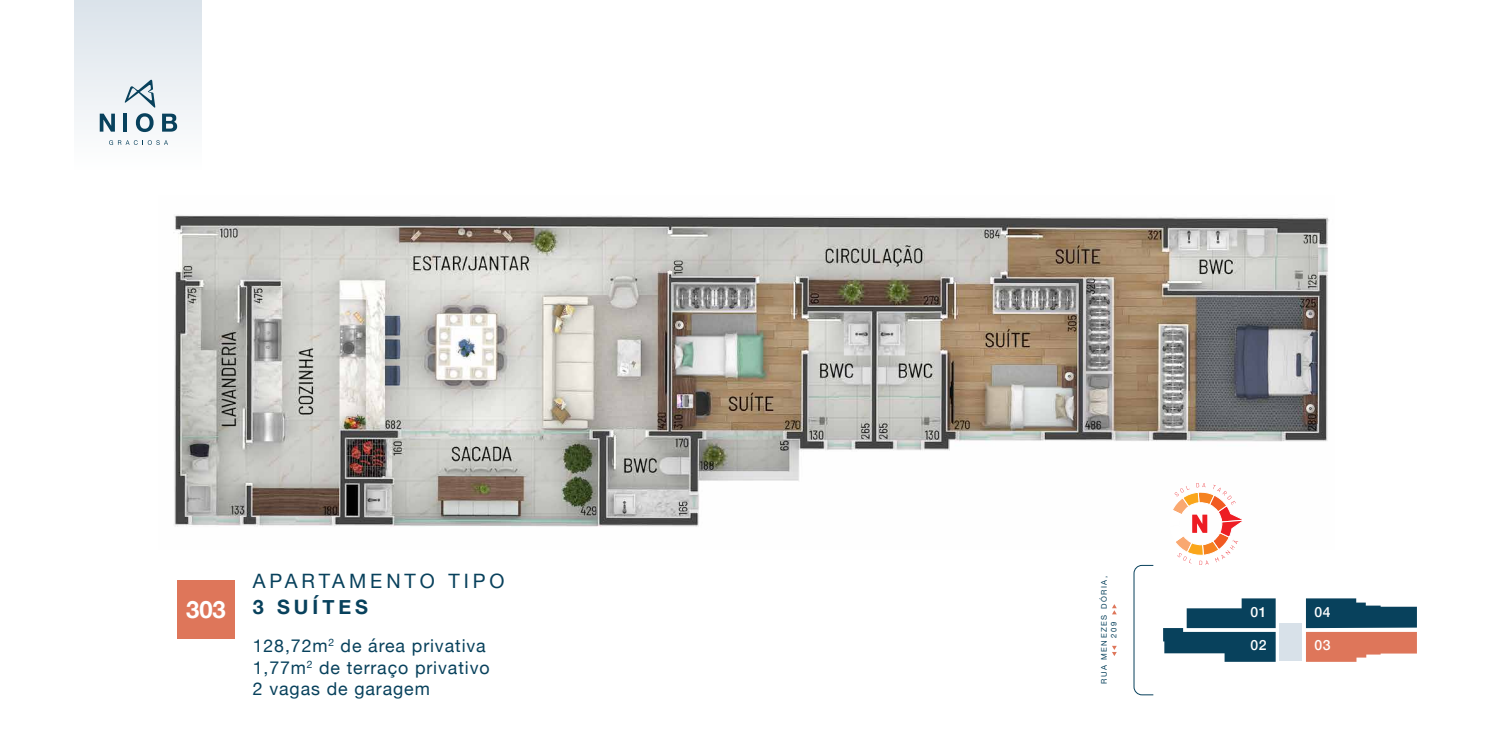
<style>
.page{position:relative;width:1489px;height:745px;background:#fff}
.page>*{position:absolute;margin:0;border:0;box-sizing:border-box;transform-origin:0 0}
.t1{font:700 23.8px "Helvetica Neue";color:#fff}
.t2{font:19.78px "Helvetica Neue";letter-spacing:.2em;color:#08415c}
.t3{font:700 19.78px "Helvetica Neue";letter-spacing:.2em;color:#08415c}
.t4{font:17.76px/21.8px "Helvetica Neue";letter-spacing:.05em;color:#08415c}
.t5{font:500 14px "Helvetica Neue";letter-spacing:.05em;color:#fff}
.t6{font:7.7px/9.8px "Helvetica Neue";letter-spacing:.2em;color:#08415c;text-align:center}
</style>
<div class="page">
<img style="left:173px;top:215px;width:1156px;height:312px">
<div style="left:177px;top:580px;width:58px;height:58px;background:#de765a"></div>
<svg style="left:1168px;top:482px;width:79px;height:82px"></svg>
<svg style="left:1133px;top:564px;width:21px;height:131px"></svg>
<svg style="left:1163px;top:598px;width:112px;height:63px"></svg>
<svg style="left:1306px;top:598px;width:110px;height:63px"></svg>
<div style="left:1279px;top:622px;width:22px;height:38px;background:#d8e1e9"></div>
<svg style="left:1112px;top:645px;width:4px;height:10px"></svg>
<svg style="left:1112px;top:604px;width:4px;height:10px"></svg>
<div style="left:74px;top:0;width:128px;height:170px;background:linear-gradient(to bottom,#dae2ea,#fefefe)"></div>
<svg style="left:100px;top:114px;width:15px;height:17px"></svg>
<hr style="left:123px;top:114px;width:4px;height:17px;background:#08415c">
<svg style="left:162px;top:114px;width:15px;height:17px"></svg>
<svg style="left:109px;top:140px;width:59px;height:5px"></svg>
<svg style="left:124px;top:79px;width:31px;height:53px"></svg>
<p class="t2" style="left:253px;top:566px;width:253px">APARTAMENTO TIPO</p>
<p class="t3" style="left:253px;top:591px;width:117px">3 SUÍTES</p>
<p class="t4" style="left:253px;top:635px;width:238px">128,72m<sup>2</sup> de área privativa<br>1,77m<sup>2</sup> de terraço privativo<br>2 vagas de garagem</p>
<p class="t6" style="left:1099px;top:683px;width:110px;rotate:-90deg">RUA MENEZES DÓRIA,<br>209</p>
<h1 class="t1" style="left:186px;top:590px;width:41px">303</h1>
<p class="t5" style="left:1250px;top:600px;width:18px">01</p>
<p class="t5" style="left:1250px;top:633px;width:18px">02</p>
<p class="t5" style="left:1314px;top:633px;width:18px">03</p>
<p class="t5" style="left:1314px;top:600px;width:18px">04</p>
</div>
